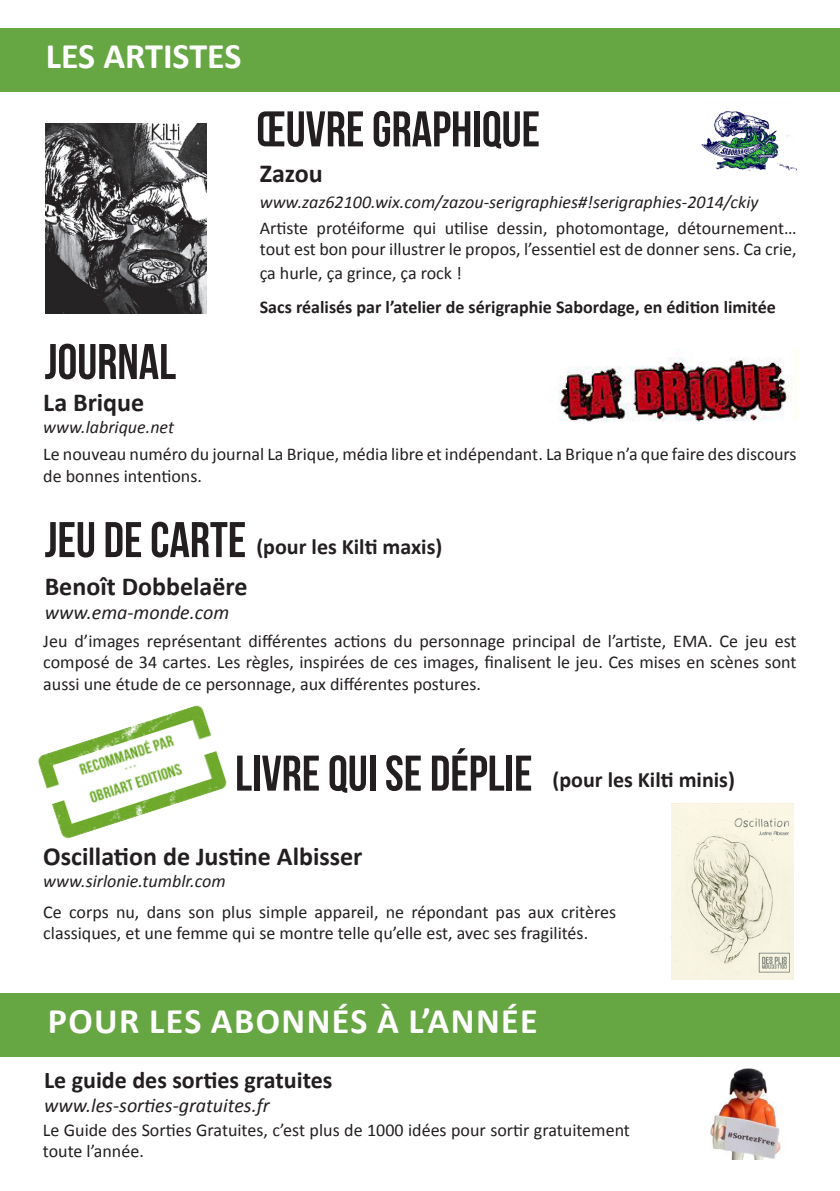
<style>
.page{position:relative;width:840px;height:1191px;background:#fff}
.page>*{position:absolute;margin:0;border:0;box-sizing:border-box;transform-origin:0 0}
.Inter-titre{font:50px "Bebas Neue";color:#231f20}
.t1{font:700 36px "Calibri";letter-spacing:.04em;color:#fff}
.t2{font:700 36px "Calibri";color:#fff}
.t3{font:700 26px "Calibri";color:#231f20}
.t4{font:700 24px "Calibri";color:#231f20}
.t5{font:700 22px "Calibri";color:#231f20}
.t6{font:italic 20px "Calibri";color:#231f20}
.t7{font:18px/21.6px "Calibri";color:#231f20}
.t8{font:italic 18px "Calibri";color:#231f20}
.t9{font:700 18px "Calibri";color:#231f20}
</style>
<div class="page">
<div style="left:0;top:28px;width:839px;height:63px;background:#67a743"></div>
<img style="left:671px;top:803px;width:122px;height:176px">
<img style="left:46px;top:123px;width:160px;height:191px">
<img style="left:549px;top:357px;width:240px;height:65px">
<img style="left:38px;top:705px;width:189px;height:134px">
<div style="left:0;top:993px;width:839px;height:63px;background:#67a743"></div>
<img style="left:710px;top:1068px;width:71px;height:92px">
<img style="left:701px;top:111px;width:94px;height:59px">
<p class="t2" style="left:46px;top:31px;width:197px">LES ARTISTES</p>
<p class="Inter-titre" style="left:45px;top:334px;width:133px">JOURNAL</p>
<p class="t3" style="left:43px;top:384px;width:102px">La Brique</p>
<p class="t8" style="left:43px;top:414px;width:132px">www.labrique.net</p>
<p class="Inter-titre" style="left:256px;top:102px;width:285px">ŒUVRE GRAPHIQUE</p>
<p class="t3" style="left:260px;top:155px;width:64px">Zazou</p>
<p class="t8" style="left:260px;top:190px;width:500px">www.zaz62100.wix.com/zazou-serigraphies#!serigraphies-2014/ckiy</p>
<p class="t7" style="left:260px;top:217px;width:538px">Artiste protéiforme qui utilise dessin, photomontage, détournement… tout est bon pour illustrer le propos, l’essentiel est de donner sens. Ca crie,</p>
<p class="t7" style="left:260px;top:262px;width:203px">ça hurle, ça grince, ça rock !</p>
<p class="t9" style="left:260px;top:295px;width:517px">Sacs réalisés par l’atelier de sérigraphie Sabordage, en édition limitée</p>
<p class="t7" style="left:43px;top:443px;width:754px">Le nouveau numéro du journal La Brique, média libre et indépendant. La Brique n’a que faire des discours de bonnes intentions.</p>
<p class="Inter-titre" style="left:45px;top:512px;width:203px">JEU DE CARTE</p>
<p class="t5" style="left:256px;top:531px;width:187px">(pour les Kilti maxis)</p>
<p class="t3" style="left:45px;top:568px;width:204px">Benoît Dobbelaëre</p>
<p class="t6" style="left:45px;top:598px;width:186px">www.ema-monde.com</p>
<p class="t7" style="left:43px;top:629px;width:754px;text-align:justify">Jeu d’images représentant différentes actions du personnage principal de l’artiste, EMA. Ce jeu est composé de 34 cartes. Les règles, inspirées de ces images, finalisent le jeu. Ces mises en scènes sont aussi une étude de ce personnage, aux différentes postures.</p>
<p class="Inter-titre" style="left:235px;top:746px;width:299px">LIVRE QUI SE DÉPLIE</p>
<p class="t3" style="left:43px;top:838px;width:320px">Oscillation de Justine Albisser</p>
<p class="t8" style="left:43px;top:868px;width:184px">www.sirlonie.tumblr.com</p>
<p class="t5" style="left:552px;top:764px;width:184px">(pour les Kilti minis)</p>
<p class="t7" style="left:43px;top:900px;width:574px">Ce corps nu, dans son plus simple appareil, ne répondant pas aux critères classiques, et une femme qui se montre telle qu’elle est, avec ses fragilités.</p>
<p class="t1" style="left:48px;top:996px;width:491px">POUR LES ABONNÉS À L’ANNÉE</p>
<p class="t4" style="left:44px;top:1063px;width:290px">Le guide des sorties gratuites</p>
<p class="t6" style="left:44px;top:1091px;width:227px">www.les-sorties-gratuites.fr</p>
<p class="t7" style="left:43px;top:1118px;width:588px">Le Guide des Sorties Gratuites, c’est plus de 1000 idées pour sortir gratuitement toute l’année.</p>
</div>
